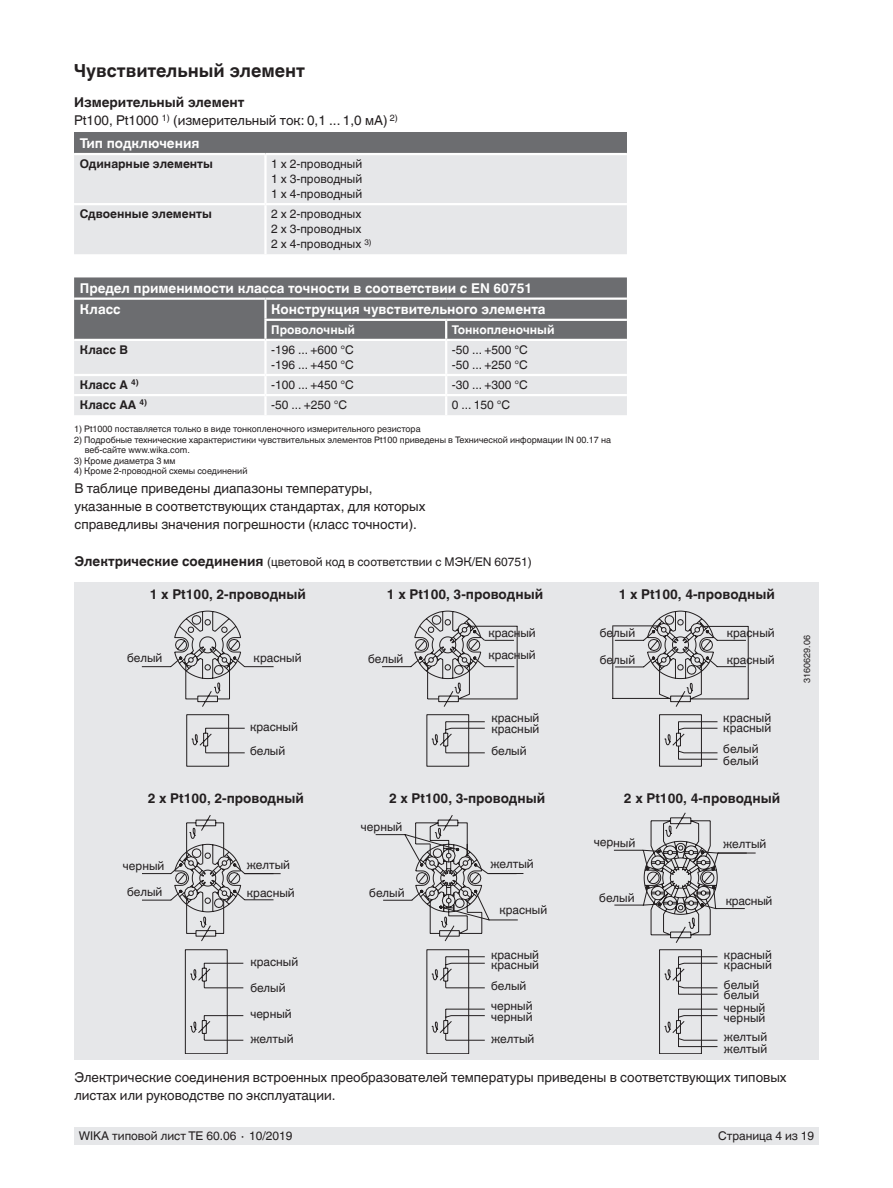
<style>
.page{position:relative;width:893px;height:1188px;background:#fff}
.page>*{position:absolute;margin:0;border:0;box-sizing:border-box;transform-origin:0 0}
.t1{font:700 18px "Helvetica World";color:#231f20}
.t2{font:13.5px/18px "Helvetica World";color:#231f20}
.t3{font:700 13.5px "Helvetica World";color:#231f20}
.t4{font:700 13.5px/21.1px "Helvetica World";color:#fff}
.t5{font:12px/10.5px "Helvetica World";color:#231f20}
.t6{font:700 12px "Helvetica World";color:#231f20}
.t7{font:700 12px "Helvetica World";color:#fff}
.t8{font:9px/10.5px "Helvetica World";color:#231f20}
.s1{font-weight:700}
.s2{font-weight:700;font-size:13.5px}
</style>
<div class="page">
<div style="left:74px;top:1128px;width:745px;height:17px;background:#e6e7e9"></div>
<div style="left:74px;top:583px;width:745px;height:477px;background:#e6e7e9"></div>
<svg style="left:174px;top:611px;width:535px;height:54px"></svg>
<svg style="left:178px;top:625px;width:571px;height:279px"></svg>
<svg style="left:615px;top:658px;width:39px;height:10px"></svg>
<hr style="left:470px;top:626px;width:47px;height:1px;background:#231f20">
<hr style="left:517px;top:626px;width:1px;height:73px;background:#231f20">
<svg style="left:185px;top:890px;width:517px;height:164px"></svg>
<svg style="left:189px;top:956px;width:529px;height:92px"></svg>
<svg style="left:613px;top:811px;width:134px;height:133px"></svg>
<div style="left:74px;top:133px;width:553px;height:21px;background:#6c6d70"></div>
<div style="left:74px;top:155px;width:553px;height:99px;background:#e6e7e9"></div>
<hr style="left:264px;top:155px;width:3px;height:48px;background:#fff">
<hr style="left:74px;top:203px;width:191px;height:2px;background:#fff">
<hr style="left:265px;top:203px;width:362px;height:2px;background:#fff">
<hr style="left:264px;top:205px;width:3px;height:49px;background:#fff">
<hr style="left:74px;top:153px;width:191px;height:2px;background:#fff">
<hr style="left:265px;top:153px;width:362px;height:2px;background:#fff">
<svg style="left:74px;top:277px;width:553px;height:138px;background:#b3b4b7"></svg>
<hr style="left:265px;top:339px;width:181px;height:2px;background:#fff">
<hr style="left:446px;top:339px;width:181px;height:2px;background:#fff">
<hr style="left:74px;top:298px;width:191px;height:2px;background:#fff">
<hr style="left:264px;top:300px;width:3px;height:19px;background:#fff">
<hr style="left:264px;top:321px;width:3px;height:18px;background:#fff">
<hr style="left:74px;top:339px;width:191px;height:2px;background:#fff">
<hr style="left:244px;top:873px;width:37px;height:1px;background:#231f20">
<hr style="left:488px;top:873px;width:35px;height:1px;background:#231f20">
<hr style="left:718px;top:853px;width:38px;height:1px;background:#231f20">
<h1 class="t1" style="left:74px;top:60px;width:232px">Чувствительный элемент</h1>
<p class="t2" style="left:74px;top:94px;width:325px"><span class="s1">Измерительный элемент<br></span>Pt100, Pt1000 <sup>1)</sup> (измерительный ток: 0,1 ... 1,0 мА) <sup>2)</sup></p>
<p class="t4" style="left:80px;top:133px;width:121px">Тип подключения</p>
<p class="t6" style="left:80px;top:157px;width:135px">Одинарные элементы</p>
<p class="t5" style="left:271px;top:157px;width:93px;line-height:15px;text-align:justify">1 x 2-проводный 1 x 3-проводный 1 x 4-проводный</p>
<p class="t6" style="left:80px;top:207px;width:134px">Сдвоенные элементы</p>
<p class="t5" style="left:271px;top:207px;width:102px;line-height:15px">2 x 2-проводных<br>2 x 3-проводных<br>2 x 4-проводных <sup>3)</sup></p>
<p class="t4" style="left:80px;top:278px;width:454px">Предел применимости класса точности в соответствии с EN 60751<br>Класс</p>
<p class="t4" style="left:271px;top:299px;width:276px">Конструкция чувствительного элемента</p>
<p class="t7" style="left:271px;top:323px;width:85px">Проволочный</p>
<p class="t7" style="left:452px;top:323px;width:104px">Тонкопленочный</p>
<p class="t6" style="left:80px;top:343px;width:50px">Класс B</p>
<p class="t5" style="left:271px;top:343px;width:84px;line-height:15px">-196 ... +600 °C -196 ... +450 °C</p>
<p class="t5" style="left:452px;top:343px;width:77px;line-height:15px">-50 ... +500 °C -50 ... +250 °C</p>
<p class="t6" style="left:80px;top:378px;width:60px">Класс A <sup>4)</sup></p>
<p class="t5" style="left:271px;top:380px;width:84px">-100 ... +450 °C</p>
<p class="t5" style="left:452px;top:380px;width:77px">-30 ... +300 °C</p>
<p class="t6" style="left:80px;top:398px;width:69px">Класс AA <sup>4)</sup></p>
<p class="t5" style="left:271px;top:400px;width:77px">-50 ... +250 °C</p>
<p class="t5" style="left:452px;top:400px;width:60px">0 ... 150 °C</p>
<p class="t8" style="left:74px;top:424px;width:348px">1) Pt1000 поставляется только в виде тонкопленочного измерительного резистора</p>
<p class="t8" style="left:85px;top:435px;width:528px;text-indent:-11px">2) Подробные технические характеристики чувствительных элементов Pt100 приведены в Технической информации IN 00.17 на веб-сайте www.wika.com.</p>
<p class="t8" style="left:74px;top:456px;width:103px">3) Кроме диаметра 3 мм</p>
<p class="t8" style="left:74px;top:466px;width:175px">4) Кроме 2-проводной схемы соединений</p>
<p class="t2" style="left:74px;top:480px;width:353px">В таблице приведены диапазоны температуры, указанные в соответствующих стандартах, для которых справедливы значения погрешности (класс точности).</p>
<p class="t5" style="left:74px;top:557px;width:459px"><span class="s2">Электрические соединения</span> (цветовой код в соответствии с МЭК/EN 60751)</p>
<p class="t3" style="left:150px;top:586px;width:158px">1 x Pt100, 2-проводный</p>
<p class="t3" style="left:387px;top:586px;width:158px">1 x Pt100, 3-проводный</p>
<p class="t3" style="left:619px;top:586px;width:158px">1 x Pt100, 4-проводный</p>
<p class="t5" style="left:488px;top:628px;width:49px">красный</p>
<p class="t5" style="left:600px;top:628px;width:37px">белый</p>
<p class="t5" style="left:727px;top:628px;width:49px">красный</p>
<p class="t5" style="left:127px;top:653px;width:37px">белый</p>
<p class="t5" style="left:488px;top:650px;width:49px">красный</p>
<p class="t5" style="left:254px;top:653px;width:49px">красный</p>
<p class="t5" style="left:368px;top:654px;width:37px">белый</p>
<p class="t5" style="left:600px;top:654px;width:37px">белый</p>
<p class="t5" style="left:727px;top:655px;width:49px">красный</p>
<p class="t5" style="left:250px;top:715px;width:49px;line-height:24px">красный белый</p>
<p class="t5" style="left:491px;top:713px;width:49px">красный красный</p>
<p class="t5" style="left:491px;top:746px;width:37px">белый</p>
<p class="t5" style="left:723px;top:712px;width:49px">красный красный</p>
<p class="t5" style="left:723px;top:743px;width:37px;line-height:12px">белый белый</p>
<p class="t3" style="left:148px;top:791px;width:158px">2 x Pt100, 2-проводный</p>
<p class="t3" style="left:389px;top:791px;width:158px">2 x Pt100, 3-проводный</p>
<p class="t3" style="left:624px;top:791px;width:158px">2 x Pt100, 4-проводный</p>
<p class="t5" style="left:123px;top:861px;width:43px">черный</p>
<p class="t5" style="left:127px;top:887px;width:37px">белый</p>
<p class="t5" style="left:247px;top:859px;width:45px">желтый</p>
<p class="t5" style="left:247px;top:887px;width:49px">красный</p>
<p class="t5" style="left:250px;top:949px;width:49px;line-height:25.7px">красный белый черный желтый</p>
<p class="t5" style="left:361px;top:822px;width:43px">черный</p>
<p class="t5" style="left:369px;top:887px;width:37px">белый</p>
<p class="t5" style="left:491px;top:859px;width:45px">желтый</p>
<p class="t5" style="left:499px;top:905px;width:49px">красный</p>
<p class="t5" style="left:491px;top:950px;width:49px">красный красный</p>
<p class="t5" style="left:491px;top:981px;width:37px">белый</p>
<p class="t5" style="left:491px;top:1001px;width:43px">черный черный</p>
<p class="t5" style="left:491px;top:1034px;width:45px">желтый</p>
<p class="t5" style="left:594px;top:837px;width:43px;rotate:2deg">черный</p>
<p class="t5" style="left:599px;top:892px;width:37px">белый</p>
<p class="t5" style="left:723px;top:839px;width:45px">желтый</p>
<p class="t5" style="left:726px;top:895px;width:48px">красный</p>
<p class="t5" style="left:724px;top:950px;width:49px">красный красный</p>
<p class="t5" style="left:724px;top:980px;width:37px">белый белый</p>
<p class="t5" style="left:724px;top:1002px;width:43px">черный черный</p>
<p class="t5" style="left:724px;top:1031px;width:45px;line-height:12px">желтый желтый</p>
<p class="t2" style="left:74px;top:1068px;width:714px">Электрические соединения встроенных преобразователей температуры приведены в соответствующих типовых листах или руководстве по эксплуатации.</p>
<p class="t8" style="left:802px;top:683px;width:49px;rotate:-90deg">3160629.06</p>
<p class="t5" style="left:79px;top:1131px;width:215px">WIKA типовой лист TE 60.06 ∙ 10/2019</p>
<p class="t5" style="left:718px;top:1131px;width:98px">Страница 4 из 19</p>
</div>
